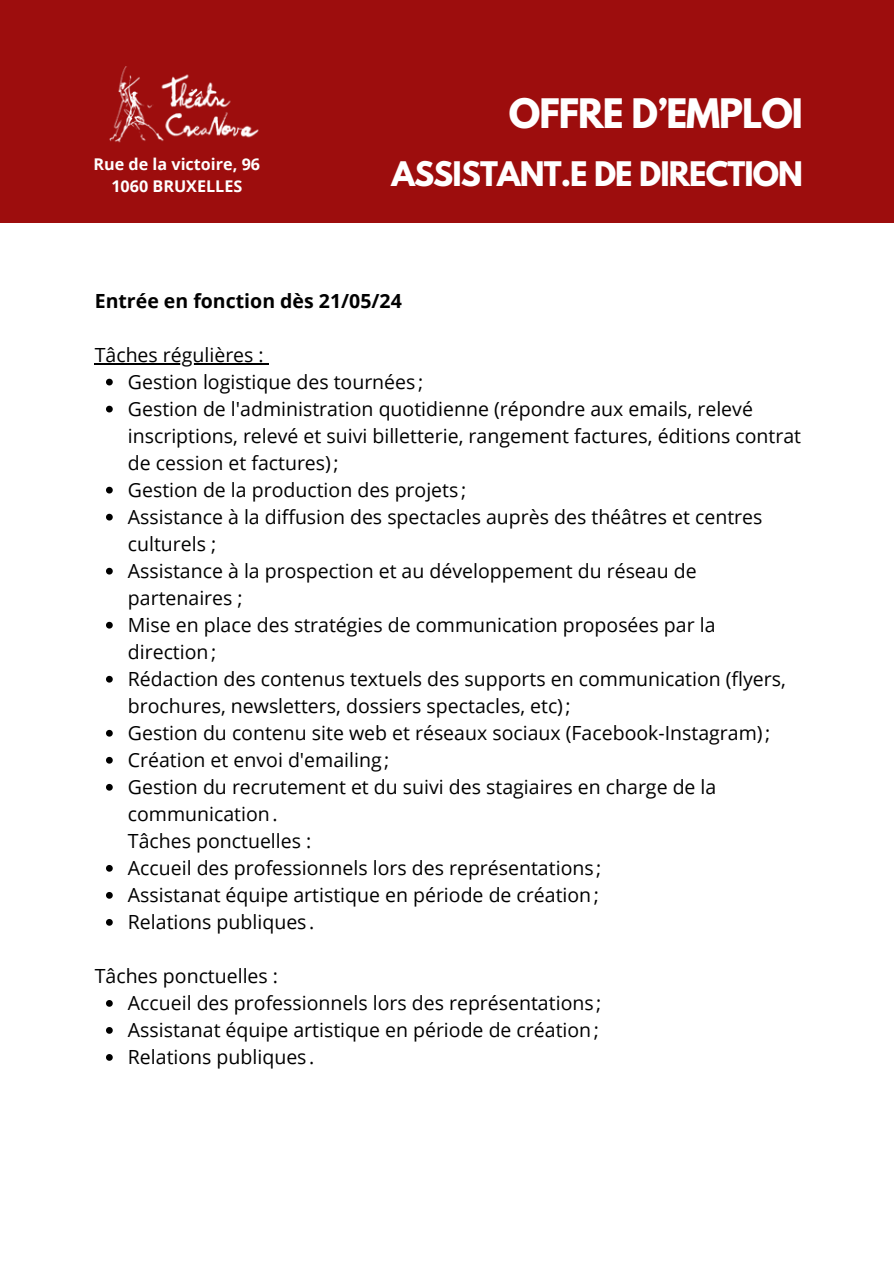
<style>
.page{position:relative;width:894px;height:1264px;background:#fff}
.page>*{position:absolute;margin:0;border:0;box-sizing:border-box;transform-origin:0 0}
.t1{font:700 36px "League Spartan";letter-spacing:-.03em;color:#fff}
.t2{font:700 30px "League Spartan";letter-spacing:-.03em;color:#fff}
.t3{font:19.5px/27px "Open Sans";color:#000}
.t4{font:700 19.5px "Open Sans";color:#000}
.t5{font:700 16.2px "Open Sans";color:#fff}
</style>
<div class="page">
<div style="left:0;top:0;width:893px;height:223px;background:#9d0d0d"></div>
<img style="left:109px;top:66px;width:150px;height:77px">
<hr style="left:95px;top:363px;width:169px;height:1px;background:#000">
<svg style="left:106px;top:379px;width:7px;height:6px"></svg>
<svg style="left:106px;top:406px;width:7px;height:6px"></svg>
<svg style="left:106px;top:487px;width:7px;height:6px"></svg>
<svg style="left:106px;top:514px;width:7px;height:6px"></svg>
<svg style="left:106px;top:568px;width:7px;height:6px"></svg>
<svg style="left:106px;top:622px;width:7px;height:6px"></svg>
<svg style="left:106px;top:676px;width:7px;height:6px"></svg>
<svg style="left:106px;top:730px;width:7px;height:6px"></svg>
<svg style="left:106px;top:757px;width:7px;height:6px"></svg>
<svg style="left:106px;top:784px;width:7px;height:6px"></svg>
<svg style="left:106px;top:865px;width:7px;height:6px"></svg>
<svg style="left:106px;top:892px;width:7px;height:6px"></svg>
<svg style="left:106px;top:919px;width:7px;height:6px"></svg>
<svg style="left:106px;top:1000px;width:7px;height:6px"></svg>
<svg style="left:106px;top:1027px;width:7px;height:6px"></svg>
<svg style="left:106px;top:1054px;width:7px;height:6px"></svg>
<h1 class="t5" style="left:93px;top:152px;width:168px">Rue de la victoire, 96</h1>
<h2 class="t5" style="left:111px;top:174px;width:132px">1060 BRUXELLES</h2>
<p class="t1" style="left:509px;top:95px;width:295px">OFFRE D’EMPLOI</p>
<p class="t2" style="left:391px;top:159px;width:413px">ASSISTANT.E DE DIRECTION</p>
<h3 class="t4" style="left:95px;top:287px;width:308px">Entrée en fonction dès 21/05/24</h3>
<h4 class="t3" style="left:95px;top:341px;width:170px">Tâches régulières :</h4>
<p class="t3" style="left:128px;top:368px;width:297px">Gestion logistique des tournées ;</p>
<p class="t3" style="left:128px;top:395px;width:674px">Gestion de l'administration quotidienne (répondre aux emails, relevé inscriptions, relevé et suivi billetterie, rangement factures, éditions contrat de cession et factures);</p>
<p class="t3" style="left:128px;top:476px;width:340px">Gestion de la production des projets ;</p>
<p class="t3" style="left:128px;top:503px;width:636px">Assistance à la diffusion des spectacles auprès des théâtres et centres culturels ;</p>
<p class="t3" style="left:128px;top:557px;width:570px">Assistance à la prospection et au développement du réseau de partenaires ;</p>
<p class="t3" style="left:128px;top:611px;width:589px">Mise en place des stratégies de communication proposées par la direction;</p>
<p class="t3" style="left:128px;top:665px;width:659px">Rédaction des contenus textuels des supports en communication (flyers, brochures, newsletters, dossiers spectacles, etc);</p>
<p class="t3" style="left:128px;top:719px;width:643px">Gestion du contenu site web et réseaux sociaux (Facebook-Instagram);</p>
<p class="t3" style="left:128px;top:746px;width:263px">Création et envoi d'emailing;</p>
<p class="t3" style="left:128px;top:773px;width:590px">Gestion du recrutement et du suivi des stagiaires en charge de la communication.</p>
<p class="t3" style="left:128px;top:827px;width:185px">Tâches ponctuelles :</p>
<p class="t3" style="left:128px;top:854px;width:475px">Accueil des professionnels lors des représentations ;</p>
<p class="t3" style="left:128px;top:881px;width:472px">Assistanat équipe artistique en période de création;</p>
<p class="t3" style="left:128px;top:908px;width:188px">Relations publiques .</p>
<h4 class="t3" style="left:95px;top:962px;width:185px">Tâches ponctuelles :</h4>
<p class="t3" style="left:128px;top:989px;width:475px">Accueil des professionnels lors des représentations ;</p>
<p class="t3" style="left:128px;top:1016px;width:472px">Assistanat équipe artistique en période de création;</p>
<p class="t3" style="left:128px;top:1043px;width:188px">Relations publiques .</p>
</div>
